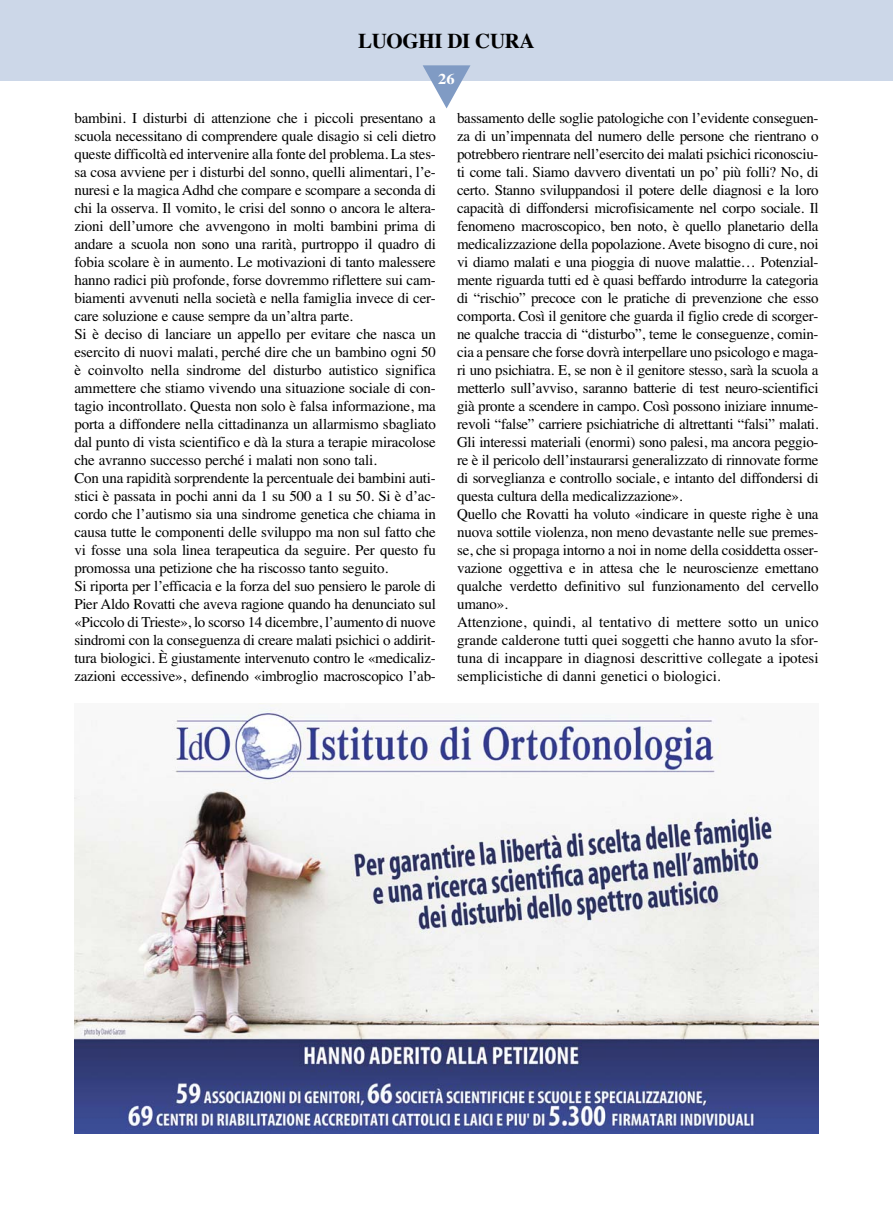
<style>
.page{position:relative;width:893px;height:1212px;background:#fff}
.page>*{position:absolute;margin:0;border:0;box-sizing:border-box;transform-origin:0 0}
.t1{font:700 21px "Times";letter-spacing:-.02em;color:#000}
.t2{font:15px/18px "Times";letter-spacing:-.015em;color:#000}
.t3{font:700 15px "Times";color:#fff;scale:1.1 1}
</style>
<div class="page">
<div style="left:0;top:0;width:893px;height:81px;background:#ccd7e8"></div>
<svg style="left:423px;top:65px;width:47px;height:43px"></svg>
<img style="left:74px;top:704px;width:745px;height:429px">
<h1 class="t1" style="left:358px;top:34px;width:178px">LUOGHI DI CURA</h1>
<p class="t3" style="left:438px;top:74px;width:16px">26</p>
<p class="t2" style="left:74px;top:110px;width:363px">bambini. I disturbi di attenzione che i piccoli presentano a scuola necessitano di comprendere quale disagio si celi dietro queste difficoltà ed intervenire alla fonte del problema. La stes&shy;sa cosa avviene per i disturbi del sonno, quelli alimentari, l’e&shy;nuresi e la magica Adhd che compare e scompare a seconda di chi la osserva. Il vomito, le crisi del sonno o ancora le altera&shy;zioni dell’umore che avvengono in molti bambini prima di andare a scuola non sono una rarità, purtroppo il quadro di fobia scolare è in aumento. Le motivazioni di tanto malessere hanno radici più profonde, forse dovremmo riflettere sui cam&shy;biamenti avvenuti nella società e nella famiglia invece di cer&shy;care soluzione e cause sempre da un’altra parte.<br>Si è deciso di lanciare un appello per evitare che nasca un esercito di nuovi malati, perché dire che un bambino ogni 50 è coinvolto nella sindrome del disturbo autistico significa ammettere che stiamo vivendo una situazione sociale di con&shy;tagio incontrollato. Questa non solo è falsa informazione, ma porta a diffondere nella cittadinanza un allarmismo sbagliato dal punto di vista scientifico e dà la stura a terapie miracolose che avranno successo perché i malati non sono tali.<br>Con una rapidità sorprendente la percentuale dei bambini auti&shy;stici è passata in pochi anni da 1 su 500 a 1 su 50. Si è d’ac&shy;cordo che l’autismo sia una sindrome genetica che chiama in causa tutte le componenti delle sviluppo ma non sul fatto che vi fosse una sola linea terapeutica da seguire. Per questo fu promossa una petizione che ha riscosso tanto seguito.<br>Si riporta per l’efficacia e la forza del suo pensiero le parole di Pier Aldo Rovatti che aveva ragione quando ha denunciato sul «Piccolo di Trieste», lo scorso 14 dicembre, l’aumento di nuove sindromi con la conseguenza di creare malati psichici o addirit&shy;tura biologici. È giustamente intervenuto contro le «medicaliz&shy;zazioni eccessive», definendo «imbroglio macroscopico l’ab-</p>
<p class="t2" style="left:457px;top:110px;width:363px">bassamento delle soglie patologiche con l’evidente conseguen&shy;za di un’impennata del numero delle persone che rientrano o potrebbero rientrare nell’esercito dei malati psichici riconosciu&shy;ti come tali. Siamo davvero diventati un po’ più folli? No, di certo. Stanno sviluppandosi il potere delle diagnosi e la loro capacità di diffondersi microfisicamente nel corpo sociale. Il fenomeno macroscopico, ben noto, è quello planetario della medicalizzazione della popolazione. Avete bisogno di cure, noi vi diamo malati e una pioggia di nuove malattie… Potenzial&shy;mente riguarda tutti ed è quasi beffardo introdurre la categoria di “rischio” precoce con le pratiche di prevenzione che esso comporta. Così il genitore che guarda il figlio crede di scorger&shy;ne qualche traccia di “disturbo”, teme le conseguenze, comin&shy;cia a pensare che forse dovrà interpellare uno psicologo e maga&shy;ri uno psichiatra. E, se non è il genitore stesso, sarà la scuola a metterlo sull’avviso, saranno batterie di test neuro-scientifici già pronte a scendere in campo. Così possono iniziare innume&shy;revoli “false” carriere psichiatriche di altrettanti “falsi” malati.<br>Gli interessi materiali (enormi) sono palesi, ma ancora peggio&shy;re è il pericolo dell’instaurarsi generalizzato di rinnovate forme di sorveglianza e controllo sociale, e intanto del diffondersi di questa cultura della medicalizzazione».<br>Quello che Rovatti ha voluto «indicare in queste righe è una nuova sottile violenza, non meno devastante nelle sue premes&shy;se, che si propaga intorno a noi in nome della cosiddetta osser&shy;vazione oggettiva e in attesa che le neuroscienze emettano qualche verdetto definitivo sul funzionamento del cervello umano».<br>Attenzione, quindi, al tentativo di mettere sotto un unico grande calderone tutti quei soggetti che hanno avuto la sfor&shy;tuna di incappare in diagnosi descrittive collegate a ipotesi semplicistiche di danni genetici o biologici.</p>
</div>
